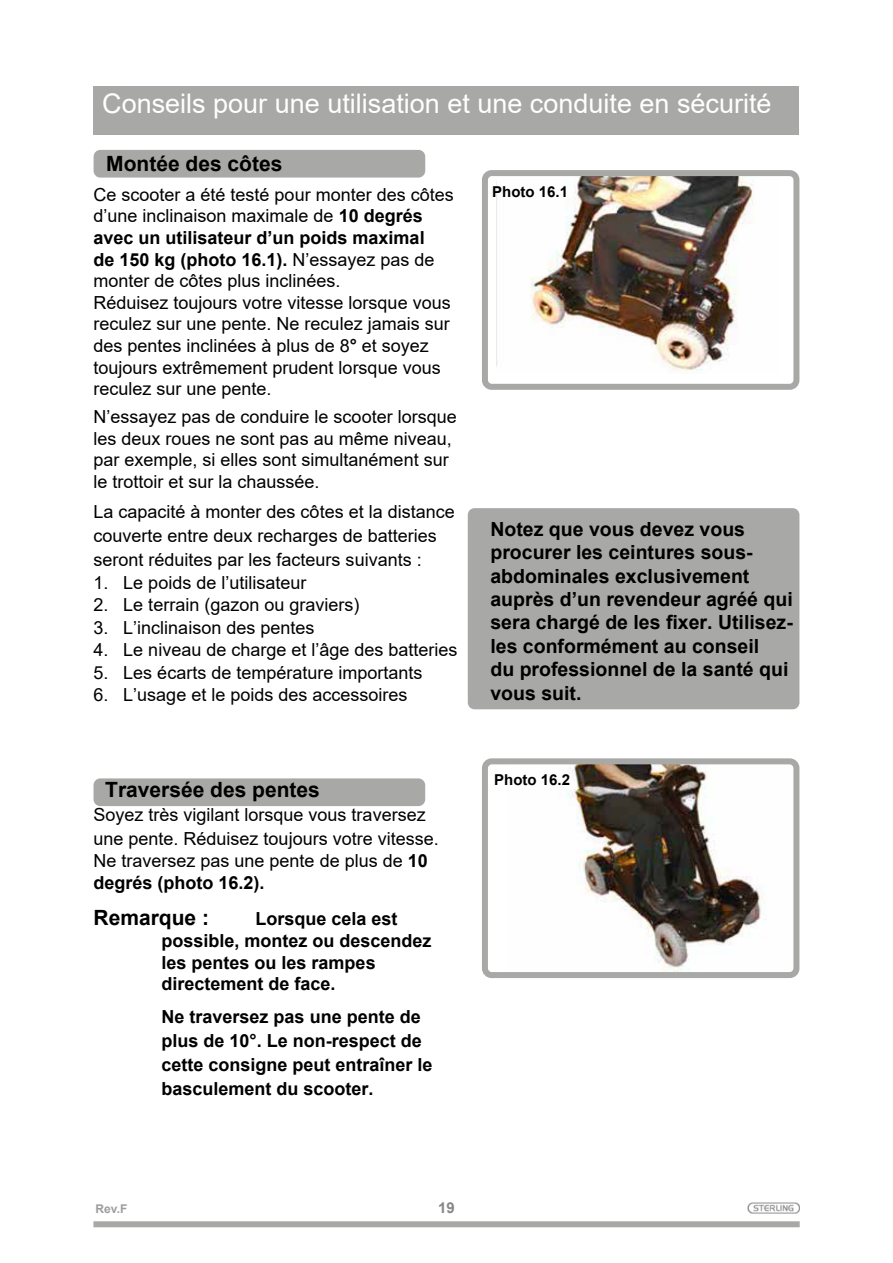
<style>
.page{position:relative;width:893px;height:1263px;background:#fff}
.page>*{position:absolute;margin:0;border:0;box-sizing:border-box;transform-origin:0 0}
.t1{font:27px "Arial";color:#fff}
.t2{font:700 21px "Arial";color:#000}
.t3{font:700 19.5px/23.4px "Arial";color:#000}
.t4{font:18px/21.6px "Arial";color:#000}
.t5{font:700 18px/21.6px "Arial";color:#000}
.t6{font:700 15px "Arial";color:#000}
.t7{font:700 15px "Arial";color:#878787}
.t8{font:700 12px "Arial";color:#9d9d9c}
.s1{font-weight:700}
</style>
<div class="page">
<div style="left:93px;top:1221px;width:707px;height:6px;background:#a8a8a7"></div>
<div style="left:93px;top:86px;width:706px;height:49px;background:#a8a8a7"></div>
<img style="left:747px;top:1203px;width:52px;height:10px">
<div style="left:94px;top:778px;width:331px;height:28px;background:#a8a8a7;border-radius:7px"></div>
<div style="left:94px;top:150px;width:331px;height:28px;background:#a8a8a7;border-radius:7px"></div>
<div style="left:468px;top:508px;width:331px;height:201px;background:#a8a8a7;border-radius:7px"></div>
<img style="left:530px;top:177px;width:224px;height:194px">
<img style="left:567px;top:765px;width:199px;height:206px">
<div style="left:482px;top:170px;width:317px;height:220px;border:6px solid #a8a8a7;border-radius:7px"></div>
<div style="left:482px;top:758px;width:317px;height:220px;border:6px solid #a8a8a7;border-radius:7px"></div>
<h1 class="t1" style="left:102px;top:85px;width:671px">Conseils pour une utilisation et une conduite en sécurité</h1>
<p class="t2" style="left:106px;top:149px;width:178px">Montée des côtes</p>
<p class="t4" style="left:94px;top:184px;width:362px">Ce scooter a été testé pour monter des côtes d’une inclinaison maximale de <span class="s1">10 degrés avec un utilisateur d’un poids maximal<br>de 150 kg (photo 16.1).</span> N’essayez pas de monter de côtes plus inclinées.<br>Réduisez toujours votre vitesse lorsque vous reculez sur une pente. Ne reculez jamais sur des pentes inclinées à plus de 8<span class="s1">°</span> et soyez toujours extrêmement prudent lorsque vous reculez sur une pente.</p>
<p class="t4" style="left:94px;top:406px;width:365px">N’essayez pas de conduire le scooter lorsque les deux roues ne sont pas au même niveau, par exemple, si elles sont simultanément sur le trottoir et sur la chaussée.</p>
<p class="t4" style="left:94px;top:500px;width:363px;line-height:24px">La capacité à monter des côtes et la distance couverte entre deux recharges de batteries seront réduites par les facteurs suivants :</p>
<p class="t4" style="left:94px;top:572px;width:214px">1. Le poids de l’utilisateur</p>
<p class="t4" style="left:94px;top:594px;width:267px">2. Le terrain (gazon ou graviers)</p>
<p class="t4" style="left:94px;top:617px;width:222px">3. L’inclinaison des pentes</p>
<p class="t4" style="left:94px;top:639px;width:365px">4. Le niveau de charge et l’âge des batteries</p>
<p class="t4" style="left:94px;top:662px;width:330px">5. Les écarts de température importants</p>
<p class="t4" style="left:94px;top:684px;width:315px">6. L’usage et le poids des accessoires</p>
<p class="t6" style="left:492px;top:181px;width:77px">Photo 16.1</p>
<p class="t3" style="left:490px;top:517px;width:304px">Notez que vous devez vous procurer les ceintures sous&shy;abdominales exclusivement auprès d’un revendeur agréé qui sera chargé de les fixer. Utilisez&shy;les conformément au conseil<br>du professionnel de la santé qui vous suit.</p>
<p class="t2" style="left:105px;top:775px;width:216px">Traversée des pentes</p>
<p class="t4" style="left:94px;top:803px;width:347px;line-height:24px">Soyez très vigilant lorsque vous traversez une pente. Réduisez toujours votre vitesse.</p>
<p class="t4" style="left:94px;top:850px;width:336px">Ne traversez pas une pente de plus de <span class="s1">10 degrés (photo 16.2).</span></p>
<p class="t2" style="left:94px;top:903px;width:117px">Remarque :</p>
<p class="t5" style="left:162px;top:908px;width:272px;text-indent:94px">Lorsque cela est possible, montez ou descendez les pentes ou les rampes directement de face.</p>
<p class="t5" style="left:162px;top:1005px;width:273px;line-height:24px">Ne traversez pas une pente de plus de 10°. Le non-respect de cette consigne peut entraîner le basculement du scooter.</p>
<p class="t6" style="left:494px;top:769px;width:77px">Photo 16.2</p>
<p class="t8" style="left:96px;top:1201px;width:33px">Rev.F</p>
<p class="t7" style="left:438px;top:1197px;width:18px">19</p>
</div>
